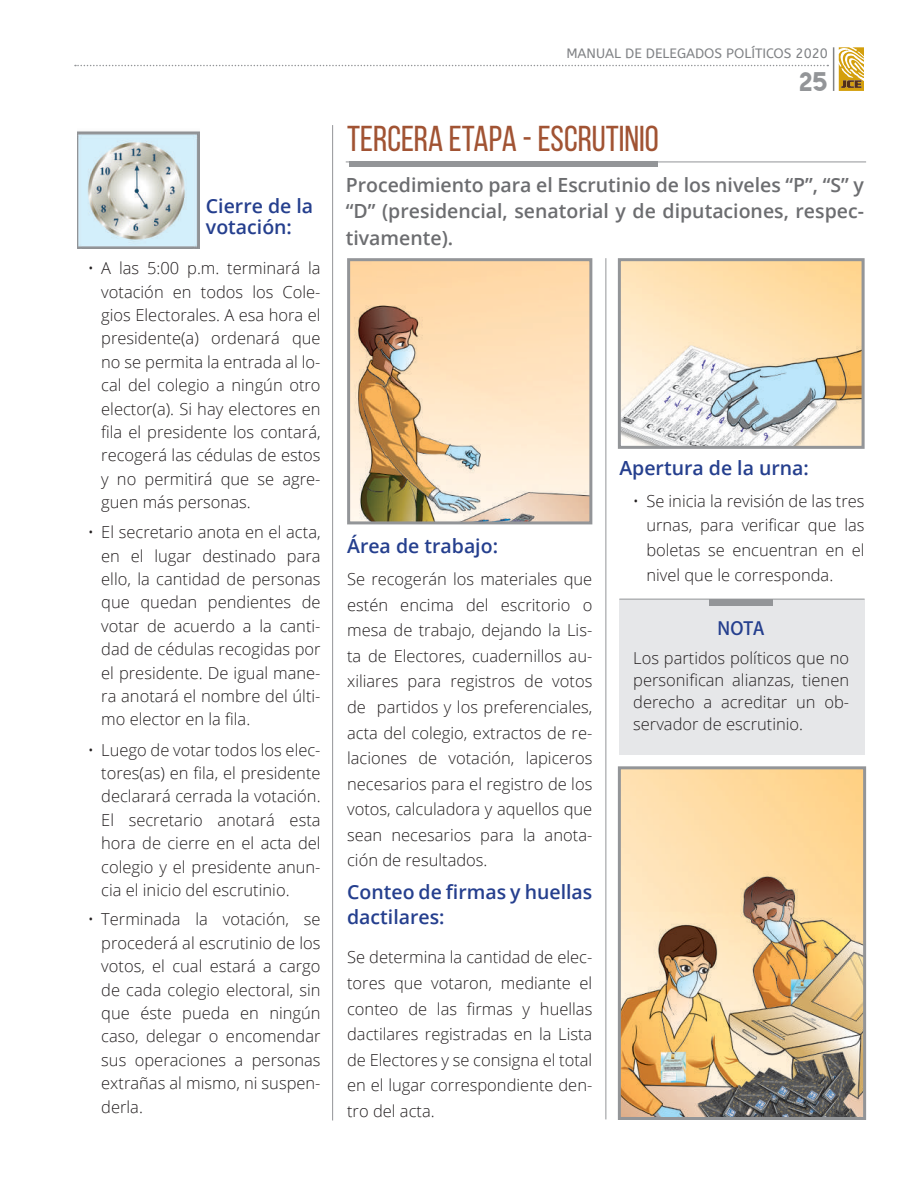
<style>
.page{position:relative;width:918px;height:1188px;background:#fff}
.page>*{position:absolute;margin:0;border:0;box-sizing:border-box;transform-origin:0 0}
.t1{font:36px "Bebas Neue";color:#a15333}
.t2{font:24px "Lemon Milk";color:#939598}
.t3{font:600 19.5px/26.4px "Open Sans";color:#6c6d70;text-align:justify}
.t4{font:600 19.5px/25.7px "Open Sans";color:#253f8e}
.t5{font:500 18px "Koz Go Pro";color:#253f8e}
.t6{font:300 16.5px/23.4px "Open Sans";color:#231f20;text-align:justify}
.t7{font:13.5px "A Bee Zee";color:#808285}
</style>
<div class="page">
<svg style="left:75px;top:65px;width:753px;height:1px"></svg>
<svg style="left:839px;top:47px;width:25px;height:44px"></svg>
<hr style="left:833px;top:47px;width:1px;height:44px;background:#808285">
<hr style="left:606px;top:258px;width:1px;height:861px;background:#939598">
<hr style="left:332px;top:125px;width:1px;height:995px;background:#939598">
<hr style="left:346px;top:162px;width:520px;height:1px;background:#939598">
<div style="left:349px;top:162px;width:309px;height:5px;background:#939598"></div>
<img style="left:351px;top:262px;width:237px;height:258px">
<div style="left:347px;top:258px;width:245px;height:266px;border:3px solid #939598"></div>
<img style="left:622px;top:262px;width:239px;height:183px">
<div style="left:618px;top:258px;width:247px;height:191px;border:3px solid #939598"></div>
<img style="left:622px;top:770px;width:240px;height:346px">
<div style="left:618px;top:766px;width:248px;height:354px;border:3px solid #939598"></div>
<img style="left:77px;top:131px;width:122px;height:118px">
<div style="left:619px;top:599px;width:246px;height:155px;background:#e6e7e9"></div>
<hr style="left:619px;top:599px;width:246px;height:1px;background:#939598">
<div style="left:709px;top:599px;width:64px;height:7px;background:#939598"></div>
<p class="t4" style="left:206px;top:195px;width:109px;line-height:21px">Cierre de la votación:</p>
<p class="t6" style="left:101px;top:256px;width:221px;text-indent:-14px">• A las 5:00 p.m. terminará la votación en todos los Cole&shy;gios Electorales. A esa hora el presidente(a) ordenará que no se permita la entrada al lo&shy;cal del colegio a ningún otro elector(a). Si hay electores en fila el presidente los contará, recogerá las cédulas de estos y no permitirá que se agre&shy;guen más personas.</p>
<p class="t6" style="left:101px;top:520px;width:221px;text-indent:-14px">• El secretario anota en el acta, en el lugar destinado para ello, la cantidad de personas que quedan pendientes de votar de acuerdo a la canti&shy;dad de cédulas recogidas por el presidente. De igual mane&shy;ra anotará el nombre del últi&shy;mo elector en la fila.</p>
<p class="t6" style="left:101px;top:737px;width:221px;text-indent:-14px">• Luego de votar todos los elec&shy;tores(as) en fila, el presidente declarará cerrada la votación.<br>El secretario anotará esta hora de cierre en el acta del colegio y el presidente anun&shy;cia el inicio del escrutinio.</p>
<p class="t6" style="left:101px;top:907px;width:221px;text-indent:-14px">• Terminada la votación, se procederá al escrutinio de los votos, el cual estará a cargo de cada colegio electoral, sin que éste pueda en ningún caso, delegar o encomendar sus operaciones a personas extrañas al mismo, ni suspen&shy;derla.</p>
<p class="t7" style="left:566px;top:45px;width:263px">MANUAL DE DELEGADOS POLÍTICOS 2020</p>
<h2 class="t2" style="left:800px;top:69px;width:29px">25</h2>
<h1 class="t1" style="left:347px;top:119px;width:313px">TERCERA ETAPA - ESCRUTINIO</h1>
<p class="t3" style="left:346px;top:171px;width:520px">Procedimiento para el Escrutinio de los niveles “P”, “S” y “D” (presidencial, senatorial y de diputaciones, respec&shy;tivamente).</p>
<p class="t4" style="left:347px;top:532px;width:152px">Área de trabajo:</p>
<p class="t6" style="left:347px;top:566px;width:247px;line-height:25.5px">Se recogerán los materiales que estén encima del escritorio o mesa de trabajo, dejando la Lis&shy;ta de Electores, cuadernillos au&shy;xiliares para registros de votos de partidos y los preferenciales, acta del colegio, extractos de re&shy;laciones de votación, lapiceros necesarios para el registro de los votos, calculadora y aquellos que sean necesarios para la anota&shy;ción de resultados.</p>
<p class="t4" style="left:347px;top:878px;width:247px">Conteo de firmas y huellas dactilares:</p>
<p class="t6" style="left:347px;top:944px;width:247px;line-height:25.5px">Se determina la cantidad de elec&shy;tores que votaron, mediante el conteo de las firmas y huellas dactilares registradas en la Lista de Electores y se consigna el total en el lugar correspondiente den&shy;tro del acta.</p>
<p class="t4" style="left:619px;top:455px;width:191px">Apertura de la urna:</p>
<p class="t6" style="left:646px;top:488px;width:220px;line-height:24.8px;text-indent:-14px">• Se inicia la revisión de las tres urnas, para verificar que las boletas se encuentran en el nivel que le corresponda.</p>
<p class="t5" style="left:718px;top:617px;width:49px">NOTA</p>
<p class="t6" style="left:633px;top:647px;width:217px;line-height:21.8px">Los partidos políticos que no personifican alianzas, tienen derecho a acreditar un ob&shy;servador de escrutinio.</p>
</div>
